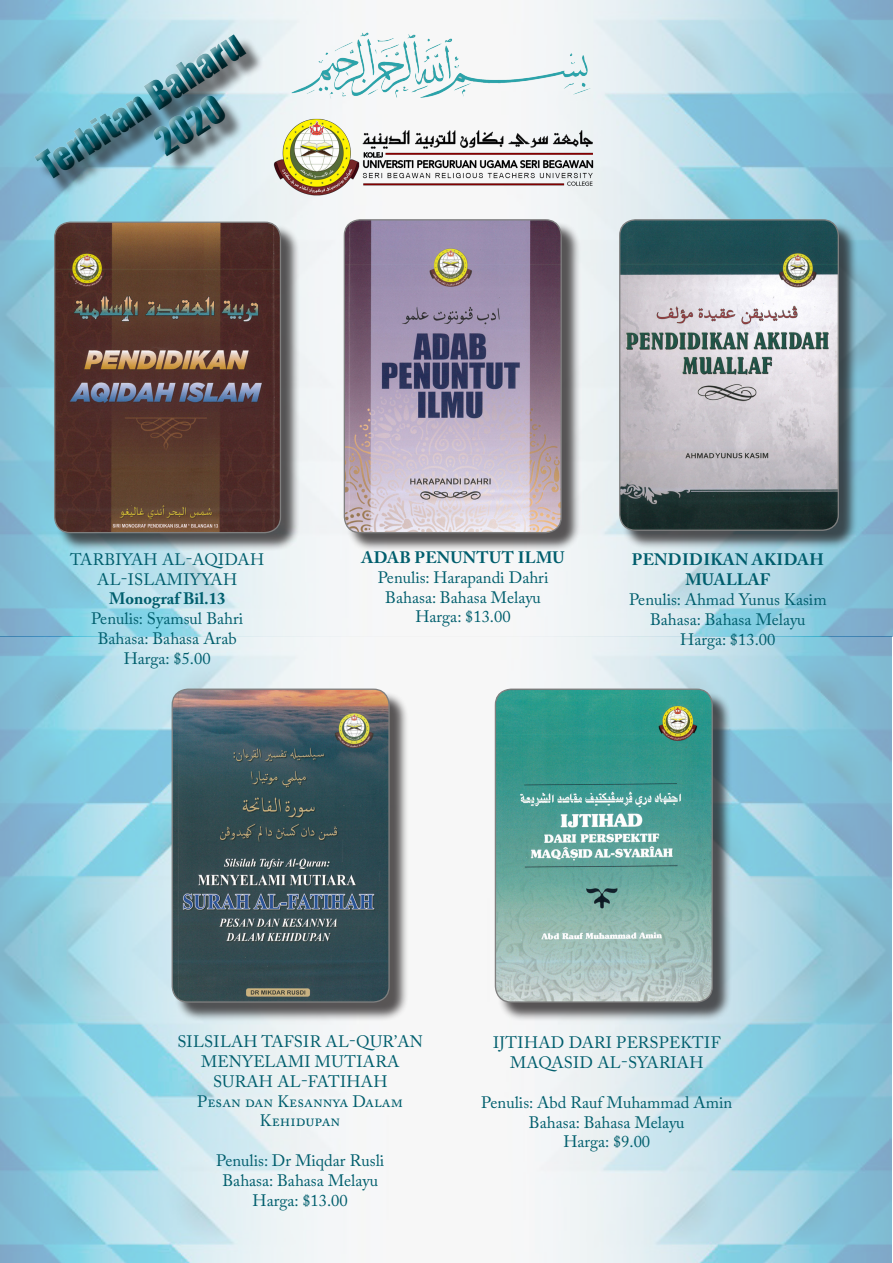
<style>
.page{position:relative;width:893px;height:1263px;background:#fff}
.page>*{position:absolute;margin:0;border:0;box-sizing:border-box;transform-origin:0 0}
.t1{font:36px/43.2px "Impact";color:#005e6d}
.t2{font:16.5px/19.8px "Adobe Caslon Pro";color:#005e6d;text-align:center}
.t3{font:700 16.5px/19.8px "Adobe Caslon Pro";letter-spacing:.015em;color:#005e6d;text-align:center}
</style>
<div class="page">
<img style="left:0;top:0;width:893px;height:636px">
<img style="left:0;top:636px;width:891px;height:627px">
<svg style="left:19px;top:15px;width:262px;height:214px"></svg>
<svg style="left:23px;top:17px;width:262px;height:215px;background:#9fc8d5"></svg>
<div style="left:56px;top:224px;width:244px;height:328px;background:#231f20;opacity:.75"></div>
<img style="left:55px;top:222px;width:225px;height:311px">
<div style="left:54px;top:222px;width:227px;height:311px;border:1px solid #7f7f7f;border-radius:16px"></div>
<div style="left:621px;top:221px;width:237px;height:329px;background:#231f20;opacity:.75"></div>
<img style="left:620px;top:220px;width:218px;height:310px">
<div style="left:619px;top:219px;width:220px;height:312px;border:1px solid #7f7f7f;border-radius:16px"></div>
<div style="left:346px;top:221px;width:234px;height:331px;background:#231f20;opacity:.75"></div>
<img style="left:344px;top:220px;width:217px;height:313px">
<div style="left:344px;top:219px;width:218px;height:314px;border:1px solid #7f7f7f;border-radius:16px"></div>
<div style="left:174px;top:691px;width:234px;height:330px;background:#231f20;opacity:.75"></div>
<img style="left:172px;top:689px;width:217px;height:313px">
<div style="left:172px;top:688px;width:218px;height:315px;border:1px solid #7f7f7f;border-radius:16px"></div>
<div style="left:497px;top:691px;width:234px;height:330px;background:#231f20;opacity:.75"></div>
<img style="left:495px;top:689px;width:217px;height:313px">
<div style="left:495px;top:688px;width:218px;height:315px;border:1px solid #7f7f7f;border-radius:16px"></div>
<img style="left:280px;top:18px;width:323px;height:85px">
<img style="left:267px;top:103px;width:336px;height:107px">
<h1 class="t1" style="left:123px;top:90px;width:127px;text-indent:-111px;rotate:-33deg">Terbitan Baharu<br>2020</h1>
<p class="t2" style="left:70px;top:549px;width:195px">TARBIYAH AL-AQIDAH<br>AL-ISLAMIYYAH</p>
<p class="t3" style="left:109px;top:589px;width:118px">Monograf Bil.13</p>
<p class="t2" style="left:91px;top:609px;width:154px">Penulis: Syamsul Bahri</p>
<p class="t2" style="left:98px;top:628px;width:140px">Bahasa: Bahasa Arab</p>
<p class="t2" style="left:124px;top:648px;width:88px">Harga: $5.00</p>
<p class="t3" style="left:361px;top:547px;width:205px">ADAB PENUNTUT ILMU</p>
<p class="t2" style="left:378px;top:567px;width:172px">Penulis: Harapandi Dahri</p>
<p class="t2" style="left:385px;top:587px;width:157px">Bahasa: Bahasa Melayu</p>
<p class="t2" style="left:415px;top:607px;width:97px">Harga: $13.00</p>
<p class="t3" style="left:632px;top:550px;width:193px">PENDIDIKAN AKIDAH<br>MUALLAF</p>
<p class="t2" style="left:629px;top:589px;width:199px">Penulis: Ahmad Yunus Kasim</p>
<p class="t2" style="left:650px;top:609px;width:157px">Bahasa: Bahasa Melayu</p>
<p class="t2" style="left:680px;top:629px;width:97px">Harga: $13.00</p>
<p class="t2" style="left:177px;top:1032px;width:247px">SILSILAH TAFSIR AL-QUR’AN<br>MENYELAMI MUTIARA<br>SURAH AL-FATIHAH</p>
<p class="t2" style="left:197px;top:1091px;width:207px">Pesan dan Kesannya Dalam<br>Kehidupan</p>
<p class="t2" style="left:216px;top:1150px;width:170px">Penulis: Dr Miqdar Rusli</p>
<p class="t2" style="left:222px;top:1170px;width:157px">Bahasa: Bahasa Melayu</p>
<p class="t2" style="left:253px;top:1190px;width:97px">Harga: $13.00</p>
<p class="t2" style="left:493px;top:1033px;width:229px">IJTIHAD DARI PERSPEKTIF<br>MAQASID AL-SYARIAH</p>
<p class="t2" style="left:481px;top:1092px;width:253px">Penulis: Abd Rauf Muhammad Amin</p>
<p class="t2" style="left:529px;top:1112px;width:157px">Bahasa: Bahasa Melayu</p>
<p class="t2" style="left:563px;top:1132px;width:88px">Harga: $9.00</p>
</div>
